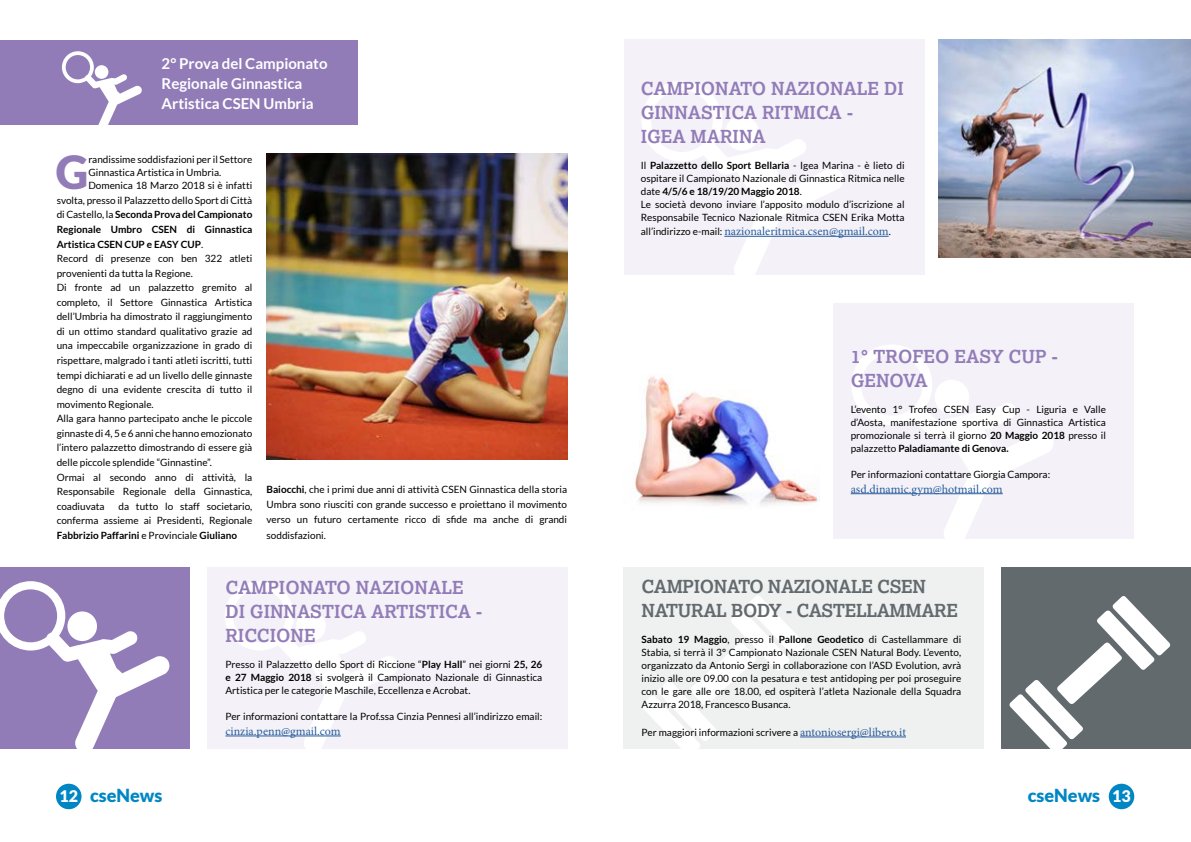
<style>
.page{position:relative;width:1191px;height:842px;background:#fff}
.page>*{position:absolute;margin:0;border:0;box-sizing:border-box;transform-origin:0 0}
.t1{font:900 45.7px "Lato";color:#927cb8}
.t2{font:700 18px/24px "Lexia Da Ma";color:#927cb8}
.t3{font:700 18px/24px "Lexia Da Ma";letter-spacing:-.02em;color:#626a6e}
.t4{font:900 18px "Lato";color:#0087c3}
.t5{font:700 15px/20px "Lato";color:#fff}
.t6{font:12px "Minion Pro";color:#275b9b}
.t7{font:10px/14.6px "Lato";color:#000;text-align:justify}
.s1{font-weight:700}
.s2{font-family:"Lato";font-size:10px;color:#000}
.s3{font-family:"Minion Pro";font-size:12px;color:#275b9b}
.s4{font-size:16px;color:#fff}
</style>
<div class="page">
<div style="left:624px;top:567px;width:360px;height:181px;background:#eff0f0"></div>
<div style="left:1001px;top:567px;width:190px;height:181px;background:#626a6e"></div>
<div style="left:0;top:40px;width:357px;height:84px;background:#927cb8"></div>
<svg style="left:62px;top:51px;width:80px;height:74px"></svg>
<div style="left:95px;top:65px;width:13px;height:14px;background:#fff;border-radius:50%"></div>
<img style="left:266px;top:154px;width:301px;height:306px">
<div style="left:207px;top:567px;width:360px;height:181px;background:#f4f2f8"></div>
<svg style="left:225px;top:582px;width:174px;height:167px"></svg>
<div style="left:296px;top:611px;width:30px;height:30px;background:#fff;border-radius:50%"></div>
<div style="left:0;top:567px;width:190px;height:181px;background:#927cb8"></div>
<svg style="left:0;top:581px;width:171px;height:168px"></svg>
<div style="left:67px;top:611px;width:30px;height:30px;background:#fff;border-radius:50%"></div>
<svg style="left:641px;top:596px;width:165px;height:153px"></svg>
<hr style="left:800px;top:737px;width:106px;height:1px;background:#275b9b">
<svg style="left:1009px;top:596px;width:161px;height:153px"></svg>
<div style="left:624px;top:40px;width:300px;height:235px;background:#f4f2f8"></div>
<svg style="left:642px;top:81px;width:203px;height:194px"></svg>
<div style="left:725px;top:116px;width:34px;height:35px;background:#fff;border-radius:50%"></div>
<hr style="left:225px;top:736px;width:116px;height:1px;background:#275b9b">
<hr style="left:724px;top:236px;width:164px;height:1px;background:#275b9b">
<div style="left:833px;top:303px;width:301px;height:236px;background:#f4f2f8"></div>
<svg style="left:851px;top:345px;width:202px;height:194px"></svg>
<div style="left:934px;top:380px;width:35px;height:34px;background:#fff;border-radius:50%"></div>
<hr style="left:850px;top:493px;width:152px;height:1px;background:#275b9b">
<img style="left:635px;top:376px;width:183px;height:129px">
<img style="left:938px;top:40px;width:253px;height:217px">
<div style="left:56px;top:784px;width:25px;height:25px;background:#0087c3;border-radius:50%"></div>
<div style="left:1108px;top:784px;width:26px;height:25px;background:#0087c3;border-radius:50%"></div>
<h3 class="t5" style="left:162px;top:53px;width:167px">2° Prova del Campionato<br>Regionale Ginnastica<br>Artistica CSEN Umbria</h3>
<h1 class="t1" style="left:56px;top:146px;width:34px">G</h1>
<p class="t7" style="left:88px;top:153px;width:165px;line-height:13px;text-align:left">randissime soddisfazioni per il Settore<br>Ginnastica Artistica in Umbria.<br>Domenica 18 Marzo 2018 si è infatti</p>
<p class="t7" style="left:57px;top:193px;width:197px;text-align:left">svolta, presso il Palazzetto dello Sport di Città di Castello, la <span class="s1">Seconda Prova del Campionato Regionale Umbro CSEN di Ginnastica Artistica CSEN CUP e EASY CUP</span>.<br>Record di presenze con ben 322 atleti provenienti da tutta la Regione.<br>Di fronte ad un palazzetto gremito al completo, il Settore Ginnastica Artistica dell’Umbria ha dimostrato il raggiungimento di un ottimo standard qualitativo grazie ad una impeccabile organizzazione in grado di rispettare, malgrado i tanti atleti iscritti, tutti tempi dichiarati e ad un livello delle ginnaste degno di una evidente crescita di tutto il movimento Regionale.<br>Alla gara hanno partecipato anche le piccole ginnaste di 4, 5 e 6 anni che hanno emozionato l’intero palazzetto dimostrando di essere già delle piccole splendide “Ginnastine”.<br>Ormai al secondo anno di attività, la Responsabile Regionale della Ginnastica, coadiuvata</p>
<p class="t7" style="left:57px;top:499px;width:197px;text-indent:62px">da tutto lo staff societario, conferma assieme ai Presidenti, Regionale <span class="s1">Fabbrizio Paffarini</span> e Provinciale <span class="s1">Giuliano</span></p>
<p class="t7" style="left:266px;top:481px;width:302px;line-height:15.3px"><span class="s1">Baiocchi</span>, che i primi due anni di attività CSEN Ginnastica della storia Umbra sono riusciti con grande successo e proiettano il movimento verso un futuro certamente ricco di sfide ma anche di grandi soddisfazioni.</p>
<h2 class="t2" style="left:225px;top:576px;width:258px">CAMPIONATO NAZIONALE<br>DI GINNASTICA ARTISTICA -<br>RICCIONE</h2>
<p class="t7" style="left:225px;top:658px;width:318px;line-height:13px">Presso il Palazzetto dello Sport di Riccione “<span class="s1">Play Hall</span>” nei giorni <span class="s1">25, 26 e 27 Maggio 2018</span> si svolgerà il Campionato Nazionale di Ginnastica Artistica per le categorie Maschile, Eccellenza e Acrobat.</p>
<p class="t7" style="left:225px;top:709px;width:318px">Per informazioni contattare la Prof.ssa Cinzia Pennesi all’indirizzo email:</p>
<p class="t6" style="left:225px;top:723px;width:117px">cinzia.penn@gmail.com</p>
<h2 class="t2" style="left:641px;top:76px;width:264px">CAMPIONATO NAZIONALE DI<br>GINNASTICA RITMICA -<br>IGEA MARINA</h2>
<p class="t7" style="left:641px;top:158px;width:265px;line-height:13px;text-align:left">Il <span class="s1">Palazzetto dello Sport Bellaria</span> - Igea Marina - è lieto di ospitare il Campionato Nazionale di Ginnastica Ritmica nelle date <span class="s1">4/5/6 e 18/19/20 Maggio 2018</span>.<br>Le società devono inviare l’apposito modulo d’iscrizione al Responsabile Tecnico Nazionale Ritmica CSEN Erika Motta</p>
<p class="t6" style="left:641px;top:223px;width:251px"><span class="s2">all’indirizzo e-mail:</span> nazionaleritmica.csen@gmail.com<span class="s2">.</span></p>
<h2 class="t2" style="left:850px;top:345px;width:209px">1° TROFEO EASY CUP -<br>GENOVA</h2>
<p class="t7" style="left:850px;top:403px;width:257px;line-height:13px">L’evento 1° Trofeo CSEN Easy Cup - Liguria e Valle d’Aosta, manifestazione sportiva di Ginnastica Artistica promozionale si terrà il giorno <span class="s1">20 Maggio 2018</span> presso il palazzetto <span class="s1">Paladiamante di Genova.</span></p>
<p class="t7" style="left:850px;top:467px;width:201px">Per informazioni contattare Giorgia Campora:</p>
<p class="t6" style="left:850px;top:481px;width:154px">asd.dinamic.gym@hotmail.com</p>
<h2 class="t3" style="left:641px;top:575px;width:318px">CAMPIONATO NAZIONALE CSEN<br>NATURAL BODY - CASTELLAMMARE</h2>
<p class="t7" style="left:641px;top:633px;width:321px;line-height:13px"><span class="s1">Sabato 19 Maggio</span>, presso il <span class="s1">Pallone Geodetico</span> di Castellammare di Stabia, si terrà il 3° Campionato Nazionale CSEN Natural Body. L’evento, organizzato da Antonio Sergi in collaborazione con l’ASD Evolution, avrà inizio alle ore 09.00 con la pesatura e test antidoping per poi proseguire con le gare alle ore 18.00, ed ospiterà l’atleta Nazionale della Squadra Azzurra 2018, Francesco Busanca.</p>
<p class="t7" style="left:641px;top:725px;width:266px">Per maggiori informazioni scrivere a <span class="s3">antoniosergi@libero.it</span></p>
<h2 class="t4" style="left:59px;top:785px;width:104px"><span class="s4">12</span> cseNews</h2>
<h2 class="t4" style="left:1027px;top:785px;width:104px">cseNews <span class="s4">13</span></h2>
</div>
